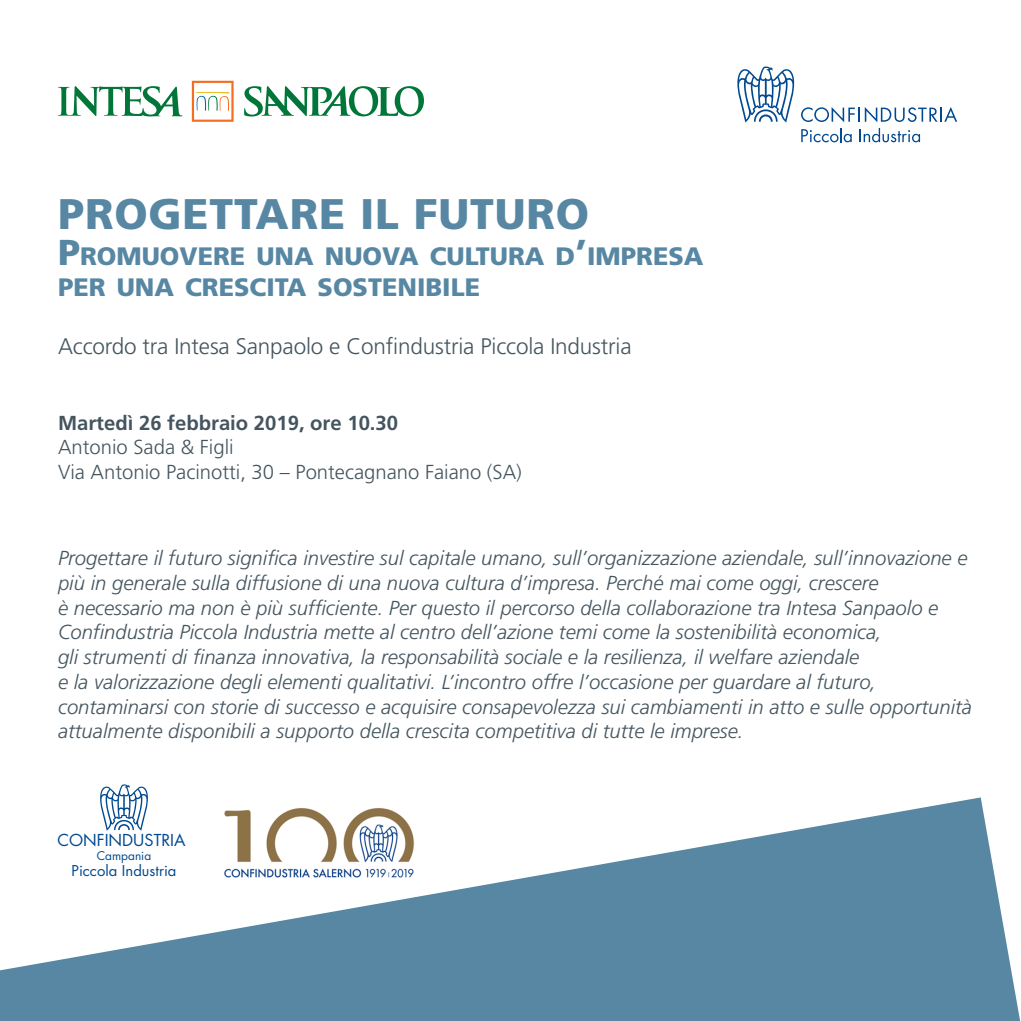
<style>
.page{position:relative;width:1021px;height:1021px;background:#fff}
.page>*{position:absolute;margin:0;border:0;box-sizing:border-box;transform-origin:0 0}
.t1{font:900 42.75px "Frutiger";letter-spacing:.02em;color:#5787a3}
.t2{font:900 25.2px/31.5px "Frutiger";color:#5787a3}
.t3{font:300 22.5px "Frutiger";letter-spacing:-.005em;color:#45555f}
.t4{font:italic 300 20.25px/24.8px "Frutiger";color:#45555f}
.t5{font:300 20.25px/24.3px "Frutiger";color:#45555f}
.t6{font:700 20.25px "Frutiger";color:#45555f}
.t7{font:15.97px "Futura";color:#014990}
.t8{font:14.62px "Futura";color:#014990}
.t9{font:11.7px "Futura";color:#014990}
.s1{font-size:36px}
</style>
<div class="page">
<svg style="left:0;top:797px;width:1020px;height:223px;fill:#5787a3"></svg>
<svg style="left:244px;top:86px;width:180px;height:30px"></svg>
<svg style="left:58px;top:86px;width:124px;height:30px"></svg>
<svg style="left:192px;top:81px;width:41px;height:41px"></svg>
<svg style="left:737px;top:66px;width:58px;height:56px"></svg>
<svg style="left:801px;top:107px;width:156px;height:15px"></svg>
<svg style="left:801px;top:128px;width:50px;height:14px"></svg>
<svg style="left:859px;top:128px;width:61px;height:14px"></svg>
<svg style="left:99px;top:784px;width:50px;height:46px"></svg>
<h1 class="t1" style="left:58px;top:188px;width:532px">PROGETTARE IL FUTURO</h1>
<p class="t2" style="left:58px;top:240px;width:647px"><span class="s1">P</span>ROMUOVERE UNA NUOVA CULTURA D<span class="s1">’</span>IMPRESA<br>PER UNA CRESCITA SOSTENIBILE</p>
<p class="t3" style="left:58px;top:334px;width:575px">Accordo tra Intesa Sanpaolo e Confindustria Piccola Industria</p>
<p class="t6" style="left:58px;top:411px;width:341px">Martedì 26 febbraio 2019, ore 10.30</p>
<p class="t5" style="left:58px;top:435px;width:465px">Antonio Sada &amp; Figli<br>Via Antonio Pacinotti, 30 – Pontecagnano Faiano (SA)</p>
<p class="t4" style="left:58px;top:546px;width:915px">Progettare il futuro significa investire sul capitale umano, sull’organizzazione aziendale, sull’innovazione e più in generale sulla diffusione di una nuova cultura d’impresa. Perché mai come oggi, crescere<br>è necessario ma non è più sufficiente. Per questo il percorso della collaborazione tra Intesa Sanpaolo e Confindustria Piccola Industria mette al centro dell’azione temi come la sostenibilità economica,<br>gli strumenti di finanza innovativa, la responsabilità sociale e la resilienza, il welfare aziendale<br>e la valorizzazione degli elementi qualitativi. L’incontro offre l’occasione per guardare al futuro, contaminarsi con storie di successo e acquisire consapevolezza sui cambiamenti in atto e sulle opportunità attualmente disponibili a supporto della crescita competitiva di tutte le imprese.</p>
<p class="t7" style="left:57px;top:830px;width:130px">CONFINDUSTRIA</p>
<p class="t9" style="left:97px;top:847px;width:56px">Campania</p>
<p class="t8" style="left:72px;top:860px;width:106px">Piccola Industria</p>
</div>
